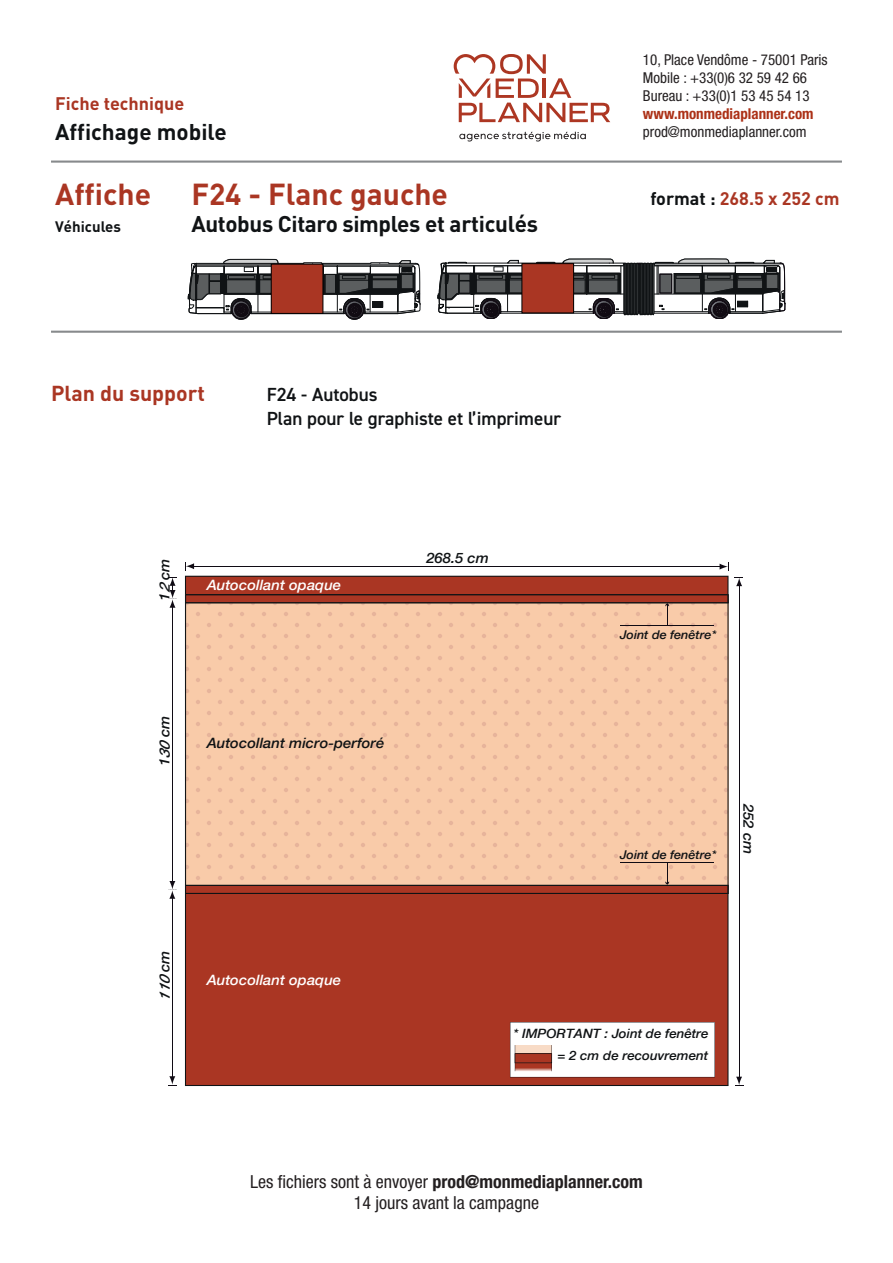
<style>
.page{position:relative;width:893px;height:1263px;background:#fff}
.page>*{position:absolute;margin:0;border:0;box-sizing:border-box;transform-origin:0 0}
.t1{font:700 30px "DIN Pro";color:#aa3623}
.t2{font:700 22.5px "DIN Pro";letter-spacing:-.015em;color:#101315}
.t3{font:700 21.45px "DIN Pro";color:#aa3623}
.t4{font:600 19.05px/23.7px "DIN2014";color:#101315}
.t5{font:condensed 18px/21.6px "Helvetica Neue LT Pro";color:#231f20;text-align:center}
.t6{font:700 18px "DIN Pro";color:#aa3623}
.t7{font:condensed 15px/18px "Helvetica Neue LT Pro";color:#231f20}
.t8{font:700 condensed 15px "Helvetica Neue LT Pro";color:#ac3117}
.t9{font:700 15px "DIN Pro";color:#101315}
.t10{font:italic 500 14.25px "Helvetica Neue";color:#101315;scale:1.04 1}
.t11{font:italic 500 14.25px "Helvetica Neue";color:#fff;scale:1.04 1}
.t12{font:italic 500 12.75px/22.2px "Helvetica Neue";color:#101315;text-align:right;scale:1.04 1}
.t13{font:italic 500 12.15px "Helvetica Neue";color:#101315;scale:1.04 1}
.s1{color:#101315}
.s2{font-weight:700}
</style>
<div class="page">
<svg style="left:459px;top:132px;width:127px;height:10px"></svg>
<svg style="left:454px;top:54px;width:156px;height:68px"></svg>
<hr style="left:51px;top:331px;width:791px;height:2px;background:#878a8c">
<div style="left:185px;top:576px;width:543px;height:510px;background:#aa3623"></div>
<svg style="left:185px;top:625px;width:544px;height:238px;background:#f1c4a4"></svg>
<hr style="left:191px;top:566px;width:530px;height:1px;background:#100b14">
<svg style="left:185px;top:562px;width:9px;height:8px"></svg>
<hr style="left:739px;top:582px;width:1px;height:499px;background:#100b14">
<svg style="left:720px;top:562px;width:9px;height:9px"></svg>
<svg style="left:735px;top:577px;width:8px;height:9px"></svg>
<svg style="left:735px;top:1077px;width:8px;height:9px"></svg>
<hr style="left:172px;top:894px;width:1px;height:185px;background:#100b14">
<hr style="left:172px;top:603px;width:1px;height:280px;background:#100b14">
<svg style="left:169px;top:577px;width:8px;height:31px"></svg>
<svg style="left:168px;top:1076px;width:8px;height:10px"></svg>
<svg style="left:169px;top:881px;width:8px;height:18px"></svg>
<hr style="left:620px;top:625px;width:94px;height:1px;background:#100b14">
<svg style="left:185px;top:594px;width:544px;height:31px;background:#d0987d"></svg>
<hr style="left:620px;top:862px;width:94px;height:1px;background:#100b14">
<svg style="left:185px;top:863px;width:544px;height:31px;background:#d3997e"></svg>
<svg style="left:510px;top:1022px;width:205px;height:55px"></svg>
<hr style="left:51px;top:161px;width:791px;height:2px;background:#878a8c">
<svg style="left:188px;top:259px;width:233px;height:60px"></svg>
<div style="left:271px;top:264px;width:52px;height:49px;background:#aa3623"></div>
<div style="left:271px;top:264px;width:52px;height:50px;border:1px solid #000001"></div>
<svg style="left:438px;top:258px;width:348px;height:61px"></svg>
<div style="left:522px;top:264px;width:52px;height:49px;background:#aa3623"></div>
<div style="left:522px;top:263px;width:52px;height:50px;border:1px solid #000001"></div>
<p class="t6" style="left:55px;top:89px;width:131px">Fiche technique</p>
<p class="t2" style="left:55px;top:114px;width:173px">Affichage mobile</p>
<p class="t7" style="left:643px;top:50px;width:186px">10, Place Vendôme - 75001 Paris<br>Mobile : +33(0)6 32 59 42 66<br>Bureau : +33(0)1 53 45 54 13</p>
<p class="t8" style="left:643px;top:104px;width:172px">www.monmediaplanner.com</p>
<p class="t7" style="left:643px;top:122px;width:165px">prod@monmediaplanner.com</p>
<p class="t1" style="left:55px;top:169px;width:97px">Affiche</p>
<p class="t1" style="left:191px;top:169px;width:258px">F24 - Flanc gauche</p>
<p class="t6" style="left:650px;top:183px;width:191px"><span class="s1">format :</span> 268.5 x 252 cm</p>
<p class="t9" style="left:55px;top:214px;width:67px">Véhicules</p>
<p class="t2" style="left:191px;top:205px;width:348px">Autobus Citaro simples et articulés</p>
<p class="t3" style="left:51px;top:375px;width:155px">Plan du support</p>
<p class="t4" style="left:267px;top:382px;width:296px">F24 - Autobus<br>Plan pour le graphiste et l’imprimeur</p>
<p class="t10" style="left:152px;top:601px;width:42px;rotate:-90deg">12cm</p>
<p class="t11" style="left:207px;top:572px;width:131px">Autocollant opaque</p>
<p class="t10" style="left:152px;top:766px;width:50px;rotate:-90deg">130cm</p>
<p class="t10" style="left:207px;top:731px;width:172px">Autocollant micro-perforé</p>
<p class="t10" style="left:152px;top:1000px;width:50px;rotate:-90deg">110cm</p>
<p class="t11" style="left:207px;top:968px;width:131px">Autocollant opaque</p>
<p class="t10" style="left:426px;top:546px;width:62px">268.5 cm</p>
<p class="t13" style="left:620px;top:624px;width:94px">Joint de fenêtre*</p>
<p class="t13" style="left:620px;top:844px;width:94px">Joint de fenêtre*</p>
<p class="t10" style="left:761px;top:804px;width:50px;rotate:90deg">252 cm</p>
<p class="t12" style="left:513px;top:1021px;width:190px">* IMPORTANT : Joint de fenêtre = 2 cm de recouvrement</p>
<p class="t5" style="left:250px;top:1170px;width:394px">Les fichiers sont à envoyer <span class="s2">prod@monmediaplanner.com<br></span>14 jours avant la campagne</p>
</div>
